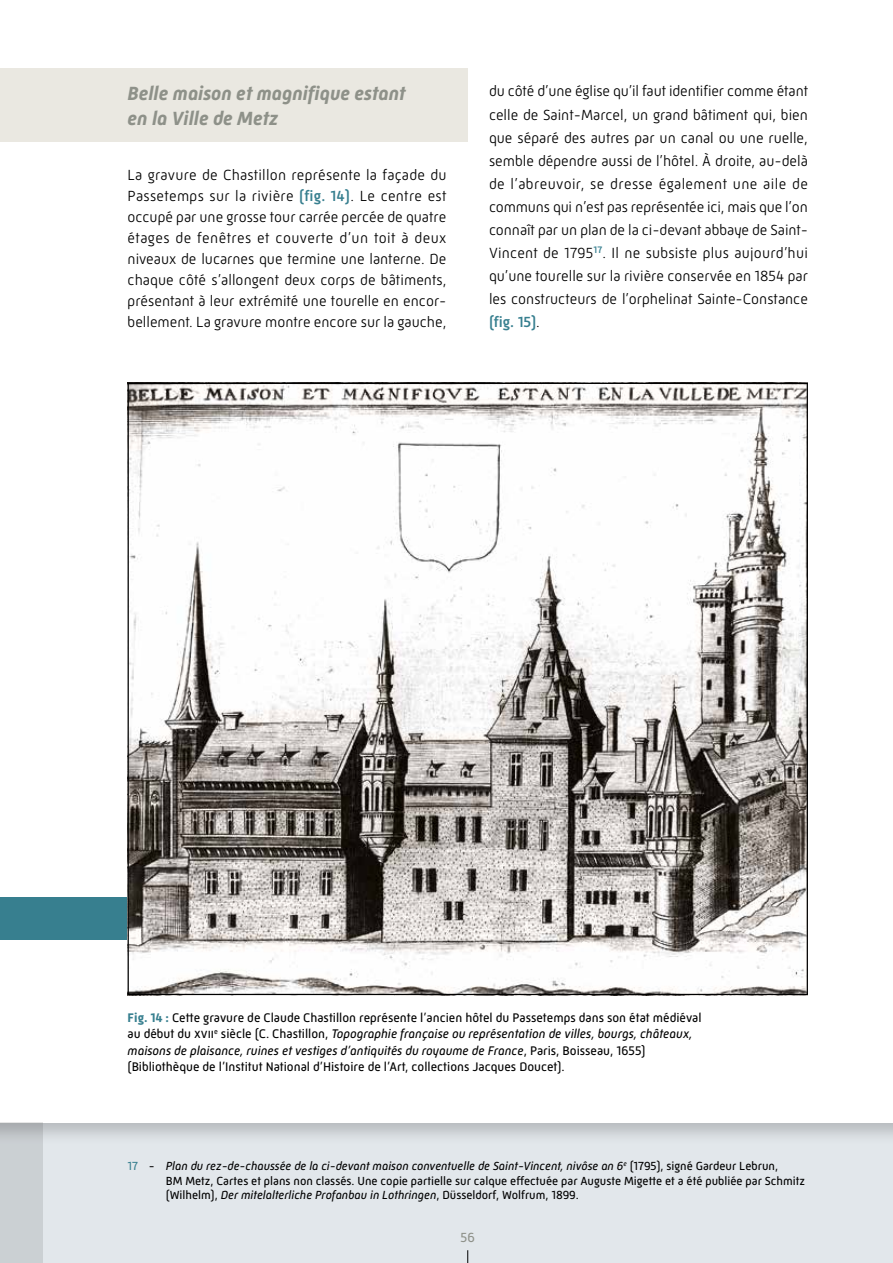
<style>
.page{position:relative;width:893px;height:1263px;background:#fff}
.page>*{position:absolute;margin:0;border:0;box-sizing:border-box;transform-origin:0 0}
.t1{font:italic 700 19.5px/25.5px "Mic 32 New";color:#8e9189}
.t2{font:300 15px/23.1px "Mic 32 New";color:#000;text-align:justify}
.t3{font:13.5px "Mic 32 New";color:#8e9189}
.t4{font:12.75px/16.5px "Mic 32 New";color:#000}
.t5{font:12px/14.4px "Mic 32 New";color:#000}
.s1{font-weight:500;color:#377f8f}
.s2{font-weight:700;color:#377f8f}
.s3{font-style:italic}
.s4{color:#377f8f}
</style>
<div class="page">
<div style="left:0;top:1123px;width:893px;height:140px;background:#e2e7eb"></div>
<div style="left:0;top:1123px;width:893px;height:22px;background:#000;opacity:.2"></div>
<svg style="left:0;top:1123px;width:43px;height:140px;background:#c8cdd0"></svg>
<div style="left:0;top:897px;width:128px;height:43px;background:#377f8f"></div>
<hr style="left:892px;top:975px;width:1px;height:288px;background:#e2e7eb">
<svg style="left:892px;top:975px;width:1px;height:22px"></svg>
<div style="left:0;top:68px;width:468px;height:74px;background:#eae8e1"></div>
<img style="left:130px;top:385px;width:676px;height:608px">
<svg style="left:467px;top:1250px;width:1px;height:13px"></svg>
<h1 class="t1" style="left:128px;top:80px;width:280px">Belle maison et magnifique estant en la Ville de Metz</h1>
<p class="t2" style="left:128px;top:165px;width:321px;line-height:21px">La gravure de Chastillon représente la façade du Passetemps sur la rivière <span class="s1">(fig. 14)</span>. Le centre est occupé par une grosse tour carrée percée de quatre étages de fenêtres et couverte d’un toit à deux niveaux de lucarnes que termine une lanterne. De chaque côté s’allongent deux corps de bâtiments, présentant à leur extrémité une tourelle en encor&shy;bellement. La gravure montre encore sur la gauche,</p>
<p class="t2" style="left:489px;top:80px;width:321px">du côté d’une église qu’il faut identifier comme étant celle de Saint-Marcel, un grand bâtiment qui, bien que séparé des autres par un canal ou une ruelle, semble dépendre aussi de l’hôtel. À droite, au-delà de l’abreuvoir, se dresse également une aile de communs qui n’est pas représentée ici, mais que l’on connaît par un plan de la ci-devant abbaye de Saint-Vincent de 1795<sup>17</sup>. Il ne subsiste plus aujourd’hui qu’une tourelle sur la rivière conservée en 1854 par les constructeurs de l’orphelinat Sainte-Constance <span class="s1">(fig. 15)</span>.</p>
<p class="t4" style="left:128px;top:1009px;width:575px"><span class="s2">Fig. 14 :</span> Cette gravure de Claude Chastillon représente l’ancien hôtel du Passetemps dans son état médiéval au début du xvii<sup>e</sup> siècle (C. Chastillon, <span class="s3">Topographie française ou représentation de villes, bourgs, châteaux, maisons de plaisance, ruines et vestiges d’antiquités du royaume de France</span>, Paris, Boisseau, 1655) (Bibliothèque de l’Institut National d’Histoire de l’Art, collections Jacques Doucet).</p>
<p class="t5" style="left:166px;top:1159px;width:641px;text-indent:-38px"><span class="s4">17</span> - <span class="s3">Plan du rez-de-chaussée de la ci-devant maison conventuelle de Saint-Vincent, nivôse an 6</span><sup>e</sup> (1795), signé Gardeur Lebrun,<br>BM Metz, Cartes et plans non classés. Une copie partielle sur calque effectuée par Auguste Migette et a été publiée par Schmitz (Wilhelm), <span class="s3">Der mitelalterliche Profanbau in Lothringen</span>, Düsseldorf, Wolfrum, 1899.</p>
<p class="t3" style="left:461px;top:1229px;width:16px">56</p>
</div>
